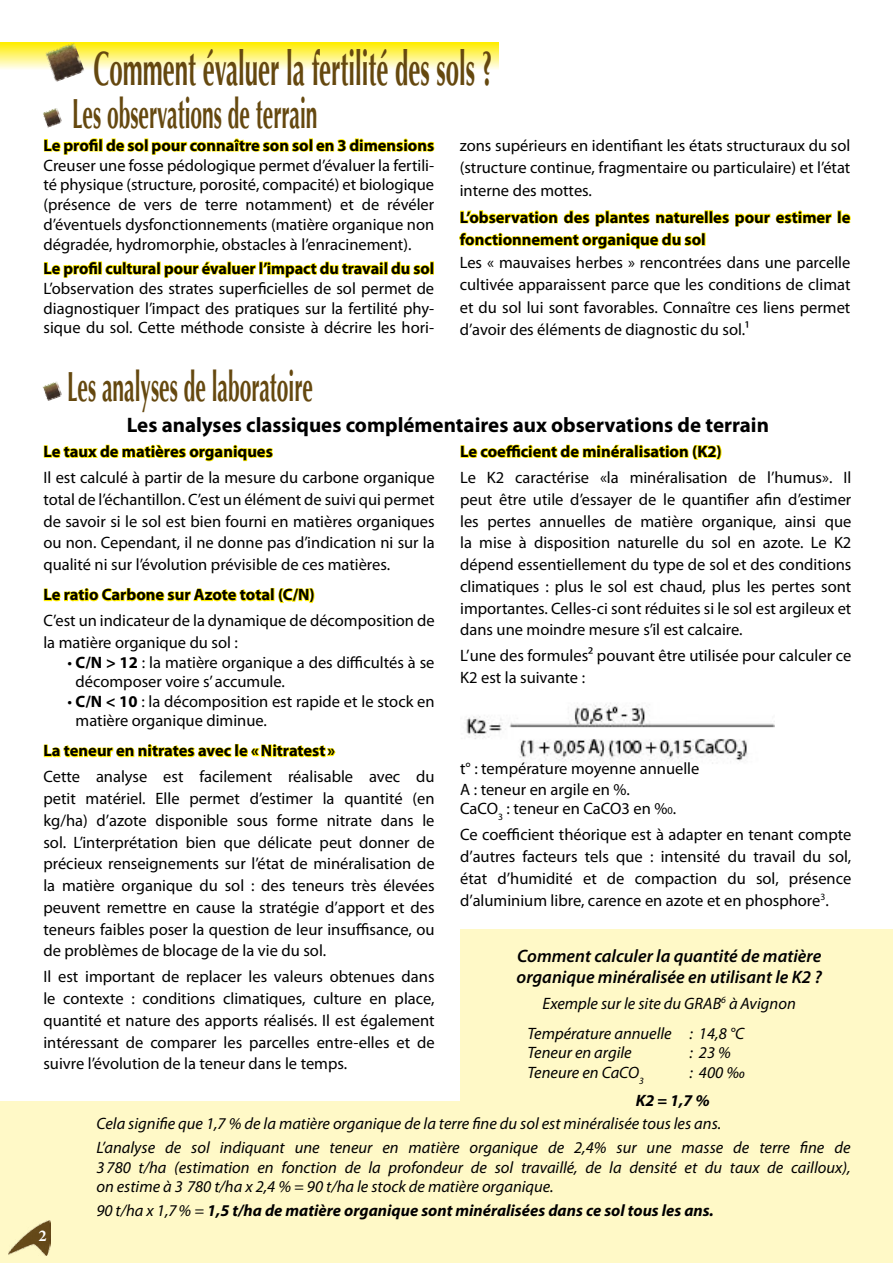
<style>
.page{position:relative;width:893px;height:1263px;background:#fff}
.page>*{position:absolute;margin:0;border:0;box-sizing:border-box;transform-origin:0 0}
.t1{font:700 48px "Optima";color:#65480f;scale:.5 1}
.t2{font:700 42px "Optima";color:#65480f;scale:.5 1}
.t3{font:700 21px "Myriad Pro";color:#000}
.t4{font:italic 600 18px/21.6px "Myriad Pro";color:#000}
.t5{font:16.5px/21.8px "Myriad Pro";color:#000;text-align:justify}
.t6{font:italic 16.5px/19.8px "Myriad Pro";color:#000}
.t7{font:700 16.5px/22.5px "Myriad Pro";color:#000}
.t8{font:italic 700 16.5px "Myriad Pro";color:#000}
.t9{font:700 16.5px "Minion Pro";color:#fff}
.s1{font-weight:700}
.s2{font-size:10.5px}
.s3{font-weight:400}
</style>
<div class="page">
<svg style="left:0;top:43px;width:499px;height:26px"></svg>
<img style="left:45px;top:43px;width:40px;height:39px">
<img style="left:43px;top:108px;width:19px;height:20px">
<img style="left:43px;top:381px;width:19px;height:20px">
<svg style="left:43px;top:138px;width:56px;height:17px"></svg>
<div style="left:99px;top:138px;width:4px;height:14px;border:2px solid #ffed00"></div>
<svg style="left:105px;top:138px;width:39px;height:14px"></svg>
<div style="left:144px;top:138px;width:4px;height:14px;border:2px solid #ffed00"></div>
<svg style="left:151px;top:138px;width:284px;height:17px"></svg>
<svg style="left:43px;top:261px;width:55px;height:17px"></svg>
<div style="left:98px;top:261px;width:4px;height:14px;border:2px solid #ffed00"></div>
<svg style="left:105px;top:261px;width:52px;height:14px"></svg>
<div style="left:157px;top:261px;width:4px;height:14px;border:2px solid #ffed00"></div>
<svg style="left:164px;top:261px;width:220px;height:17px"></svg>
<div style="left:384px;top:261px;width:4px;height:14px;border:2px solid #ffed00"></div>
<svg style="left:391px;top:261px;width:39px;height:14px"></svg>
<div style="left:430px;top:261px;width:4px;height:14px;border:2px solid #ffed00"></div>
<div style="left:704px;top:210px;width:4px;height:13px;border:2px solid #ffed00"></div>
<div style="left:709px;top:210px;width:4px;height:13px;border:2px solid #ffed00"></div>
<svg style="left:712px;top:210px;width:120px;height:17px"></svg>
<div style="left:837px;top:210px;width:4px;height:13px;border:2px solid #ffed00"></div>
<svg style="left:841px;top:213px;width:10px;height:11px"></svg>
<svg style="left:459px;top:210px;width:246px;height:40px"></svg>
<div style="left:702px;top:233px;width:4px;height:13px;border:2px solid #ffed00"></div>
<svg style="left:43px;top:444px;width:231px;height:18px"></svg>
<svg style="left:43px;top:587px;width:228px;height:15px"></svg>
<div style="left:270px;top:588px;width:4px;height:13px;border:2px solid #ffed00"></div>
<svg style="left:278px;top:588px;width:37px;height:16px"></svg>
<svg style="left:43px;top:743px;width:293px;height:15px"></svg>
<svg style="left:460px;top:444px;width:262px;height:16px"></svg>
<img style="left:466px;top:703px;width:308px;height:61px">
<div style="left:460px;top:930px;width:433px;height:333px;background:#fff9c7"></div>
<div style="left:0;top:1102px;width:490px;height:161px;background:#fff9c7"></div>
<img style="left:9px;top:1220px;width:42px;height:35px">
<h1 class="t1" style="left:94px;top:41px;width:800px">Comment évaluer la fertilité des sols ?</h1>
<h2 class="t2" style="left:72px;top:89px;width:492px">Les observations de terrain</h2>
<p class="t7" style="left:44px;top:133px;width:392px">Le profil de sol pour connaître son sol en 3 dimensions</p>
<p class="t5" style="left:44px;top:155px;width:392px;line-height:19.8px">Creuser une fosse pédologique permet d’évaluer la fertili&shy;té physique (structure, porosité, compacité) et biologique (présence de vers de terre notamment) et de révéler d’éventuels dysfonctionnements (matière organique non dégradée, hydromorphie, obstacles à l’enracinement).</p>
<p class="t7" style="left:44px;top:257px;width:392px">Le profil cultural pour évaluer l’impact du travail du sol</p>
<p class="t5" style="left:44px;top:278px;width:392px;line-height:19.8px">L’observation des strates superficielles de sol permet de diagnostiquer l’impact des pratiques sur la fertilité phy&shy;sique du sol. Cette méthode consiste à décrire les hori-</p>
<h2 class="t2" style="left:67px;top:362px;width:493px">Les analyses de laboratoire</h2>
<p class="t5" style="left:460px;top:134px;width:392px;line-height:22.5px">zons supérieurs en identifiant les états structuraux du sol (structure continue, fragmentaire ou particulaire) et l’état interne des mottes.</p>
<p class="t7" style="left:460px;top:205px;width:392px">L’observation des plantes naturelles pour estimer le fonctionnement organique du sol</p>
<p class="t5" style="left:460px;top:251px;width:392px;line-height:22.5px">Les « mauvaises herbes » rencontrées dans une parcelle cultivée apparaissent parce que les conditions de climat et du sol lui sont favorables. Connaître ces liens permet d’avoir des éléments de diagnostic du sol.¹</p>
<p class="t3" style="left:127px;top:411px;width:644px">Les analyses classiques complémentaires aux observations de terrain</p>
<p class="t7" style="left:460px;top:440px;width:263px">Le coefficient de minéralisation (K2)</p>
<p class="t5" style="left:460px;top:466px;width:393px">Le K2 caractérise «la minéralisation de l’humus». Il peut être utile d’essayer de le quantifier afin d’estimer les pertes annuelles de matière organique, ainsi que la mise à disposition naturelle du sol en azote. Le K2 dépend essentiellement du type de sol et des conditions climatiques : plus le sol est chaud, plus les pertes sont importantes. Celles-ci sont réduites si le sol est argileux et dans une moindre mesure s’il est calcaire.</p>
<p class="t5" style="left:460px;top:645px;width:393px">L’une des formules² pouvant être utilisée pour calculer ce<br>K2 est la suivante :</p>
<p class="t7" style="left:43px;top:440px;width:231px">Le taux de matières organiques</p>
<p class="t5" style="left:43px;top:466px;width:393px">Il est calculé à partir de la mesure du carbone organique total de l’échantillon. C’est un élément de suivi qui permet de savoir si le sol est bien fourni en matières organiques ou non. Cependant, il ne donne pas d’indication ni sur la qualité ni sur l’évolution prévisible de ces matières.</p>
<p class="t7" style="left:43px;top:583px;width:273px">Le ratio Carbone sur Azote total (C/N)</p>
<p class="t5" style="left:43px;top:610px;width:393px">C’est un indicateur de la dynamique de décomposition de la matière organique du sol :</p>
<p class="t5" style="left:76px;top:652px;width:360px;line-height:19.5px;text-indent:-8px">• <span class="s1">C/N &gt; 12</span> : la matière organique a des difficultés à se décomposer voire s’ accumule.</p>
<p class="t5" style="left:76px;top:691px;width:361px;line-height:19.5px;text-indent:-8px">• <span class="s1">C/N &lt; 10</span> : la décomposition est rapide et le stock en matière organique diminue.</p>
<p class="t7" style="left:43px;top:739px;width:293px">La teneur en nitrates avec le «Nitratest »</p>
<p class="t5" style="left:43px;top:766px;width:393px">Cette analyse est facilement réalisable avec du petit matériel. Elle permet d’estimer la quantité (en kg/ha) d’azote disponible sous forme nitrate dans le sol. L’interprétation bien que délicate peut donner de précieux renseignements sur l’état de minéralisation de la matière organique du sol : des teneurs très élevées peuvent remettre en cause la stratégie d’apport et des teneurs faibles poser la question de leur insuffisance, ou de problèmes de blocage de la vie du sol.</p>
<p class="t5" style="left:43px;top:966px;width:393px">Il est important de replacer les valeurs obtenues dans le contexte : conditions climatiques, culture en place, quantité et nature des apports réalisés. Il est également intéressant de comparer les parcelles entre-elles et de suivre l’évolution de la teneur dans le temps.</p>
<p class="t5" style="left:460px;top:758px;width:241px;line-height:20.2px;text-align:left">t° : température moyenne annuelle<br>A : teneur en argile en %.<br>CaCO<sub>3</sub> : teneur en CaCO3 en %<span class="s2">0</span>.</p>
<p class="t5" style="left:460px;top:824px;width:393px">Ce coefficient théorique est à adapter en tenant compte d’autres facteurs tels que : intensité du travail du sol, état d’humidité et de compaction du sol, présence d’aluminium libre, carence en azote et en phosphore<sup>3</sup>.</p>
<p class="t4" style="left:517px;top:944px;width:307px">Comment calculer la quantité de matière organique minéralisée en utilisant le K2 ?</p>
<p class="t6" style="left:527px;top:1023px;width:218px">Température annuelle : 14,8 °C<br>Teneur en argile</p>
<p class="t6" style="left:543px;top:993px;width:255px">Exemple sur le site du GRAB<sup>6</sup> à Avignon</p>
<p class="t6" style="left:689px;top:1042px;width:43px">: 23 %</p>
<p class="t6" style="left:527px;top:1062px;width:118px">Teneure en CaCO<sub>3</sub></p>
<p class="t6" style="left:689px;top:1062px;width:57px">: 400 ‰</p>
<p class="t8" style="left:636px;top:1090px;width:76px">K2 = 1,7 %</p>
<p class="t6" style="left:96px;top:1111px;width:756px;line-height:24px">Cela signifie que 1,7 % de la matière organique de la terre fine du sol est minéralisée tous les ans.<br>L’analyse de sol indiquant une teneur en matière organique de 2,4% sur une masse de terre fine de</p>
<p class="t6" style="left:96px;top:1157px;width:756px">3 780 t/ha (estimation en fonction de la profondeur de sol travaillé, de la densité et du taux de cailloux), on estime à 3 780 t/ha x 2,4 % = 90 t/ha le stock de matière organique.</p>
<p class="t8" style="left:96px;top:1200px;width:619px"><span class="s3">90 t/ha x 1,7% =</span> 1,5 t/ha de matière organique sont minéralisées dans ce sol tous les ans.</p>
<p class="t9" style="left:38px;top:1224px;width:10px">2</p>
</div>
